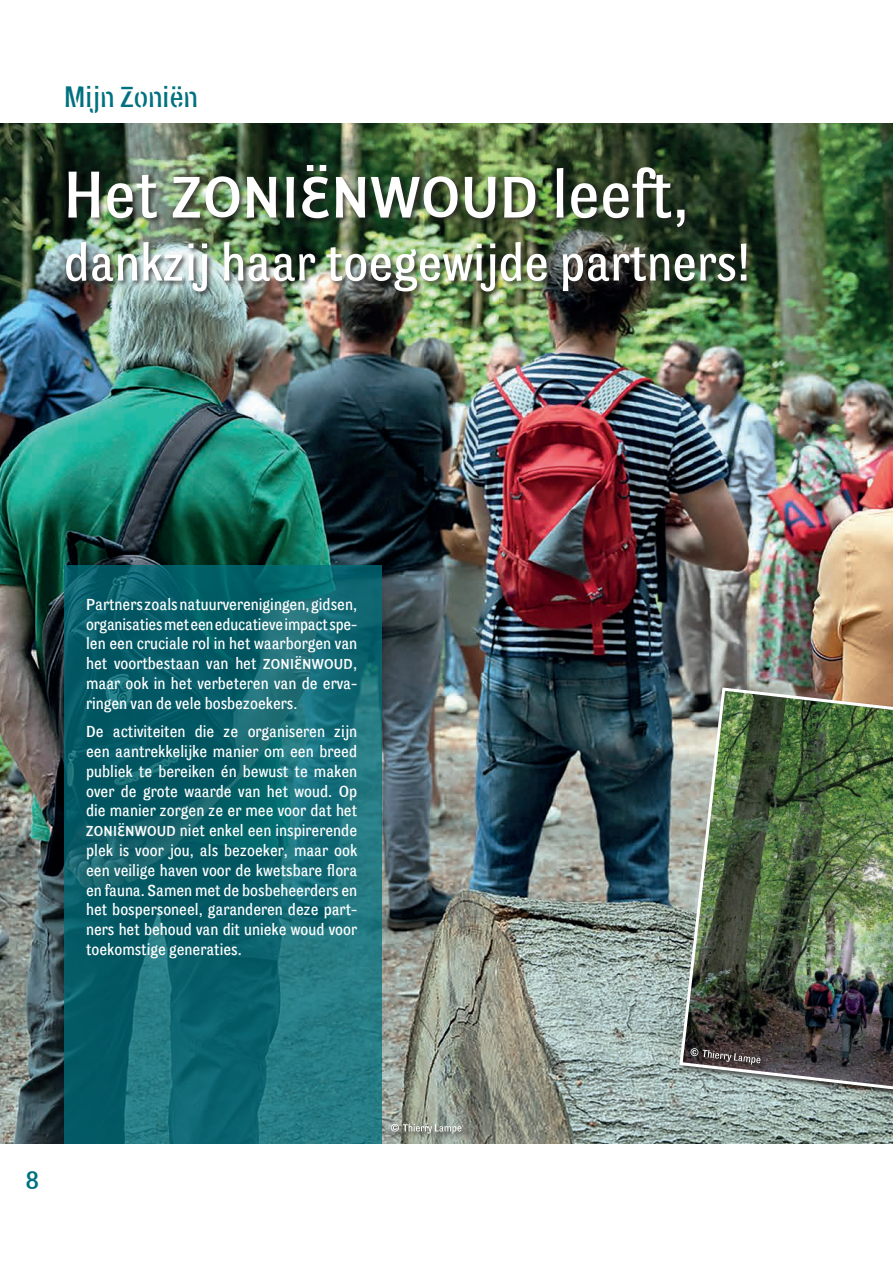
<style>
.page{position:relative;width:893px;height:1263px;background:#fff}
.page>*{position:absolute;margin:0;border:0;box-sizing:border-box;transform-origin:0 0}
.t1{font:67.5px "Son Grotesque";color:#fff}
.t2{font:52.5px "Son Grotesque";color:#fff}
.t3{font:30px "Son Grotesque Stencil";color:#00717f}
.t4{font:30px "Son Grotesque";color:#00717f}
.t5{font:16.5px/19.8px "Son Grotesque";color:#fff;text-align:justify}
</style>
<div class="page">
<img style="left:0;top:123px;width:893px;height:1021px">
<div style="left:65px;top:164px;width:689px;height:135px;background:#231f20;opacity:.75"></div>
<svg style="left:64px;top:566px;width:318px;height:578px;background:#106771"></svg>
<img style="left:678px;top:686px;width:215px;height:410px">
<div style="left:390px;top:1122px;width:79px;height:19px;background:#231f20;opacity:.75"></div>
<svg style="left:391px;top:1124px;width:70px;height:9px"></svg>
<div style="left:689px;top:1046px;width:79px;height:26px;background:#231f20;opacity:.75"></div>
<svg style="left:690px;top:1048px;width:70px;height:16px"></svg>
<p class="t3" style="left:64px;top:80px;width:136px">Mijn Zoniën</p>
<p class="t1" style="left:64px;top:157px;width:627px">Het *Zoniënwoud leeft,</p>
<p class="t2" style="left:64px;top:233px;width:688px">dankzij haar toegewijde partners!</p>
<p class="t5" style="left:86px;top:594px;width:273px">Partners zoals natuurverenigingen, gidsen, organisaties met een educatieve impact spe&shy;len een cruciale rol in het waarborgen van het voortbestaan van het *Zoniënwoud, maar ook in het verbeteren van de erva&shy;ringen van de vele bosbezoekers.</p>
<p class="t5" style="left:86px;top:721px;width:273px">De activiteiten die ze organiseren zijn een aantrekkelijke manier om een breed publiek te bereiken én bewust te maken over de grote waarde van het woud. Op die manier zorgen ze er mee voor dat het *Zoniënwoud niet enkel een inspirerende plek is voor jou, als bezoeker, maar ook een veilige haven voor de kwetsbare flora en fauna. Samen met de bosbeheerders en het bospersoneel, garanderen deze part&shy;ners het behoud van dit unieke woud voor toekomstige generaties.</p>
<p class="t4" style="left:26px;top:1162px;width:15px">8</p>
</div>
